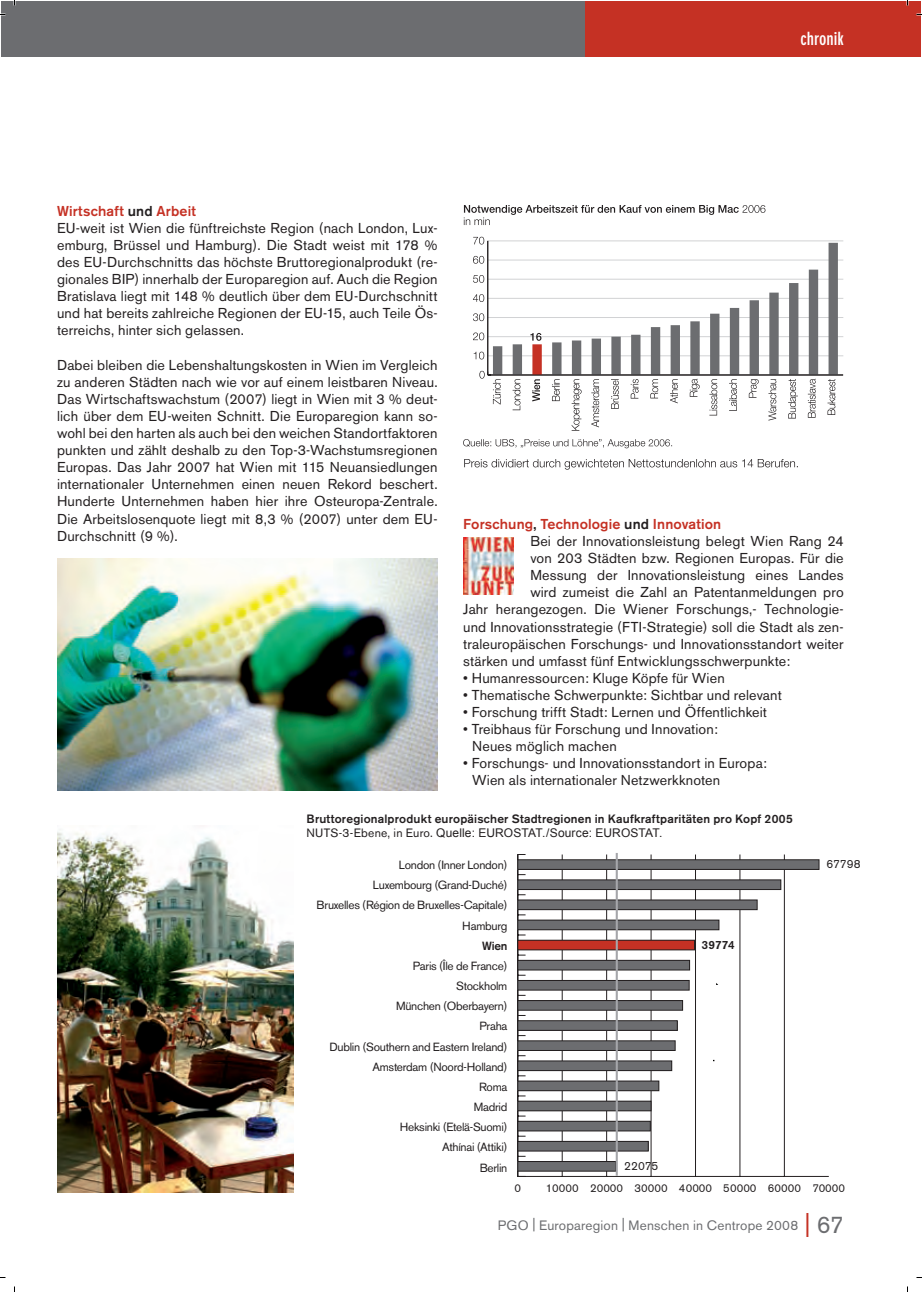
<style>
.page{position:relative;width:922px;height:1292px;background:#fff}
.page>*{position:absolute;margin:0;border:0;box-sizing:border-box;transform-origin:0 0}
.t1{font:700 condensed 18px "DIN Neuzeit Grotesk";color:#fff}
.t2{font:14.25px/17.1px "Akzidenz Grotesk BE";letter-spacing:.01em;color:#231f20}
.t3{font:500 14.25px "Akzidenz Grotesk BE";letter-spacing:.01em;color:#c53124}
.t4{font:13.5px "Akzidenz Grotesk BE";letter-spacing:.015em;color:#6c6d70}
.t5{font:500 12px/14.4px "Akzidenz Grotesk BE";letter-spacing:.015em;color:#231f20}
.t6{font:11.85px/20.1px "Akzidenz Grotesk BE";letter-spacing:-.02em;color:#231f20;text-align:right}
.t7{font:500 11.85px "Akzidenz Grotesk BE";letter-spacing:.005em;color:#231f20}
.t8{font:11.4px "Akzidenz Grotesk BE";color:#231f20}
.s1{font-weight:500;color:#c53124}
.s2{font-weight:500}
.s3{color:#231f20}
.s4{font-weight:400}
.s5{font-family:"Arial";font-weight:400}
.s6{font-size:24px;color:#c53124}
.s7{font-size:24px}
</style>
<div class="page">
<svg style="left:464px;top:205px;width:301px;height:20px"></svg>
<svg style="left:463px;top:439px;width:209px;height:9px"></svg>
<svg style="left:464px;top:459px;width:334px;height:11px"></svg>
<hr style="left:488px;top:356px;width:355px;height:1px;background:#d1d2d4">
<hr style="left:488px;top:336px;width:355px;height:1px;background:#d1d2d4">
<hr style="left:488px;top:317px;width:355px;height:1px;background:#d1d2d4">
<hr style="left:488px;top:298px;width:355px;height:1px;background:#d1d2d4">
<hr style="left:488px;top:279px;width:355px;height:1px;background:#d1d2d4">
<hr style="left:488px;top:260px;width:355px;height:1px;background:#d1d2d4">
<hr style="left:488px;top:241px;width:355px;height:1px;background:#d1d2d4">
<svg style="left:473px;top:332px;width:11px;height:8px"></svg>
<svg style="left:473px;top:313px;width:11px;height:8px"></svg>
<svg style="left:473px;top:294px;width:11px;height:8px"></svg>
<svg style="left:473px;top:275px;width:11px;height:8px"></svg>
<svg style="left:473px;top:256px;width:11px;height:8px"></svg>
<svg style="left:473px;top:237px;width:11px;height:8px"></svg>
<hr style="left:487px;top:241px;width:1px;height:134px;background:#231f20">
<hr style="left:488px;top:375px;width:355px;height:1px;background:#231f20">
<svg style="left:827px;top:243px;width:11px;height:172px"></svg>
<svg style="left:808px;top:270px;width:10px;height:148px"></svg>
<svg style="left:788px;top:283px;width:10px;height:135px"></svg>
<svg style="left:768px;top:293px;width:11px;height:128px"></svg>
<svg style="left:749px;top:300px;width:10px;height:98px"></svg>
<svg style="left:729px;top:308px;width:10px;height:103px"></svg>
<svg style="left:709px;top:314px;width:10px;height:101px"></svg>
<svg style="left:690px;top:321px;width:10px;height:76px"></svg>
<svg style="left:670px;top:325px;width:10px;height:78px"></svg>
<svg style="left:650px;top:327px;width:10px;height:71px"></svg>
<svg style="left:631px;top:335px;width:9px;height:64px"></svg>
<svg style="left:611px;top:337px;width:10px;height:72px"></svg>
<svg style="left:591px;top:339px;width:10px;height:88px"></svg>
<svg style="left:572px;top:340px;width:10px;height:91px"></svg>
<svg style="left:552px;top:342px;width:9px;height:59px"></svg>
<svg style="left:530px;top:333px;width:12px;height:68px"></svg>
<svg style="left:513px;top:344px;width:9px;height:66px"></svg>
<svg style="left:474px;top:346px;width:28px;height:58px"></svg>
<img style="left:57px;top:558px;width:381px;height:232px">
<img style="left:57px;top:832px;width:236px;height:360px">
<hr style="left:518px;top:1176px;width:311px;height:1px;background:#231f20">
<hr style="left:562px;top:854px;width:1px;height:322px;background:#231f20">
<hr style="left:606px;top:854px;width:1px;height:322px;background:#231f20">
<hr style="left:651px;top:854px;width:1px;height:322px;background:#231f20">
<hr style="left:695px;top:854px;width:1px;height:322px;background:#231f20">
<hr style="left:740px;top:854px;width:1px;height:322px;background:#231f20">
<hr style="left:784px;top:854px;width:1px;height:322px;background:#231f20">
<hr style="left:517px;top:854px;width:1px;height:322px;background:#231f20">
<div style="left:518px;top:860px;width:301px;height:9px;background:#6c6d70"></div>
<div style="left:518px;top:860px;width:301px;height:9px;border:1px solid #231f20"></div>
<div style="left:518px;top:880px;width:263px;height:9px;background:#6c6d70"></div>
<div style="left:518px;top:880px;width:263px;height:10px;border:1px solid #231f20"></div>
<div style="left:518px;top:900px;width:239px;height:10px;background:#6c6d70"></div>
<div style="left:518px;top:900px;width:239px;height:10px;border:1px solid #231f20"></div>
<div style="left:518px;top:920px;width:201px;height:10px;background:#6c6d70"></div>
<div style="left:518px;top:920px;width:201px;height:10px;border:1px solid #231f20"></div>
<div style="left:518px;top:940px;width:176px;height:10px;background:#c53124"></div>
<div style="left:518px;top:940px;width:177px;height:10px;border:1px solid #231f20"></div>
<div style="left:518px;top:960px;width:172px;height:10px;background:#6c6d70"></div>
<div style="left:518px;top:960px;width:172px;height:10px;border:1px solid #231f20"></div>
<div style="left:518px;top:980px;width:171px;height:10px;background:#6c6d70"></div>
<div style="left:518px;top:980px;width:171px;height:10px;border:1px solid #231f20"></div>
<div style="left:518px;top:1000px;width:165px;height:10px;background:#6c6d70"></div>
<div style="left:518px;top:1000px;width:165px;height:10px;border:1px solid #231f20"></div>
<div style="left:518px;top:1021px;width:159px;height:9px;background:#6c6d70"></div>
<div style="left:518px;top:1020px;width:159px;height:10px;border:1px solid #231f20"></div>
<div style="left:518px;top:1041px;width:157px;height:9px;background:#6c6d70"></div>
<div style="left:518px;top:1041px;width:157px;height:9px;border:1px solid #231f20"></div>
<div style="left:518px;top:1061px;width:154px;height:9px;background:#6c6d70"></div>
<div style="left:518px;top:1061px;width:154px;height:10px;border:1px solid #231f20"></div>
<div style="left:518px;top:1081px;width:141px;height:10px;background:#6c6d70"></div>
<div style="left:518px;top:1081px;width:141px;height:10px;border:1px solid #231f20"></div>
<div style="left:518px;top:1101px;width:133px;height:10px;background:#6c6d70"></div>
<div style="left:518px;top:1101px;width:133px;height:10px;border:1px solid #231f20"></div>
<div style="left:518px;top:1121px;width:132px;height:10px;background:#6c6d70"></div>
<div style="left:518px;top:1121px;width:132px;height:10px;border:1px solid #231f20"></div>
<div style="left:518px;top:1141px;width:130px;height:10px;background:#6c6d70"></div>
<div style="left:518px;top:1141px;width:130px;height:10px;border:1px solid #231f20"></div>
<div style="left:518px;top:1161px;width:98px;height:10px;background:#6c6d70"></div>
<div style="left:518px;top:1161px;width:98px;height:10px;border:1px solid #231f20"></div>
<hr style="left:616px;top:853px;width:2px;height:323px;background:#a5a6aa">
<img style="left:463px;top:537px;width:50px;height:57px">
<div style="left:2px;top:2px;width:918px;height:55px;background:#c53124"></div>
<div style="left:2px;top:2px;width:583px;height:55px;background:#6c6d70"></div>
<p class="t1" style="left:800px;top:28px;width:45px">chronik</p>
<p class="t2" style="left:57px;top:202px;width:382px"><span class="s1">Wirtschaft</span> <span class="s2">und</span> <span class="s1">Arbeit<br></span>EU-weit ist Wien die fünftreichste Region (nach London, Lux&shy;emburg, Brüssel und Hamburg). Die Stadt weist mit 178 % des EU-Durchschnitts das höchste Bruttoregionalprodukt (re&shy;gionales BIP) innerhalb der Europaregion auf. Auch die Region Bratislava liegt mit 148 % deutlich über dem EU-Durchschnitt und hat bereits zahlreiche Regionen der EU-15, auch Teile Ös&shy;terreichs, hinter sich gelassen.</p>
<p class="t2" style="left:57px;top:356px;width:382px;text-align:justify">Dabei bleiben die Lebenshaltungskosten in Wien im Vergleich zu anderen Städten nach wie vor auf einem leistbaren Niveau.<br>Das Wirtschaftswachstum (2007) liegt in Wien mit 3 % deut&shy;lich über dem EU-weiten Schnitt. Die Europaregion kann so&shy;wohl bei den harten als auch bei den weichen Standortfaktoren punkten und zählt deshalb zu den Top-3-Wachstumsregionen Europas. Das Jahr 2007 hat Wien mit 115 Neuansiedlungen internationaler Unternehmen einen neuen Rekord beschert.<br>Hunderte Unternehmen haben hier ihre Osteuropa-Zentrale.<br>Die Arbeitslosenquote liegt mit 8,3 % (2007) unter dem EU-Durchschnitt (9 %).</p>
<p class="t3" style="left:463px;top:515px;width:260px">Forschung<span class="s3">,</span> Technologie <span class="s3">und</span> Innovation</p>
<p class="t2" style="left:530px;top:532px;width:315px">Bei der Innovationsleistung belegt Wien Rang 24</p>
<p class="t2" style="left:530px;top:550px;width:315px">von 203 Städten bzw. Regionen Europas. Für die</p>
<p class="t2" style="left:530px;top:567px;width:315px">Messung der Innovationsleistung eines Landes</p>
<p class="t2" style="left:530px;top:584px;width:315px">wird zumeist die Zahl an Patentanmeldungen pro</p>
<p class="t2" style="left:463px;top:601px;width:382px">Jahr herangezogen. Die Wiener Forschungs,- Technologie-</p>
<p class="t2" style="left:463px;top:618px;width:382px">und Innovationsstrategie (FTI-Strategie) soll die Stadt als zen-</p>
<p class="t2" style="left:463px;top:635px;width:382px">traleuropäischen Forschungs- und Innovationsstandort weiter</p>
<p class="t2" style="left:463px;top:652px;width:329px">stärken und umfasst fünf Entwicklungsschwerpunkte:</p>
<p class="t2" style="left:463px;top:669px;width:263px">• Humanressourcen: Kluge Köpfe für Wien</p>
<p class="t2" style="left:463px;top:686px;width:320px">• Thematische Schwerpunkte: Sichtbar und relevant</p>
<p class="t2" style="left:463px;top:703px;width:305px">• Forschung trifft Stadt: Lernen und Öffentlichkeit</p>
<p class="t2" style="left:472px;top:721px;width:247px;text-indent:-9px">• Treibhaus für Forschung und Innovation:<br>Neues möglich machen</p>
<p class="t2" style="left:472px;top:755px;width:296px;text-indent:-9px">• Forschungs- und Innovationsstandort in Europa:<br>Wien als internationaler Netzwerkknoten</p>
<p class="t5" style="left:306px;top:811px;width:488px">Bruttoregionalprodukt europäischer Stadtregionen in Kaufkraftparitäten pro Kopf 2005<br><span class="s4">NUTS-3-Ebene, in Euro.</span> <span class="s5">Quelle: EUROSTAT./Source: EUROSTAT.</span></p>
<p class="t6" style="left:317px;top:855px;width:192px">London (Inner London)<br>Luxembourg (Grand-Duché)<br>Bruxelles (Région de Bruxelles-Capitale)<br>Hamburg<br><span class="s2">Wien<br></span>Paris (Île de France)<br>Stockholm<br>München (Oberbayern)<br>Praha<br>Dublin (Southern and Eastern Ireland)<br>Amsterdam (Noord-Holland)<br>Roma<br>Madrid<br>Heksinki (Etelä-Suomi)<br>Athínai (Attiki)<br>Berlin</p>
<p class="t7" style="left:702px;top:937px;width:35px">39774</p>
<p class="t6" style="left:624px;top:1156px;width:36px">22075</p>
<p class="t6" style="left:826px;top:854px;width:36px">67798</p>
<p class="t8" style="left:514px;top:1181px;width:8px">0</p>
<p class="t8" style="left:546px;top:1181px;width:301px">10000 20000 30000 40000 50000 60000 70000</p>
<p class="t4" style="left:498px;top:1217px;width:348px">PGO | Europaregion | Menschen in Centrope 2008 <span class="s6">|</span> <span class="s7">67</span></p>
</div>
